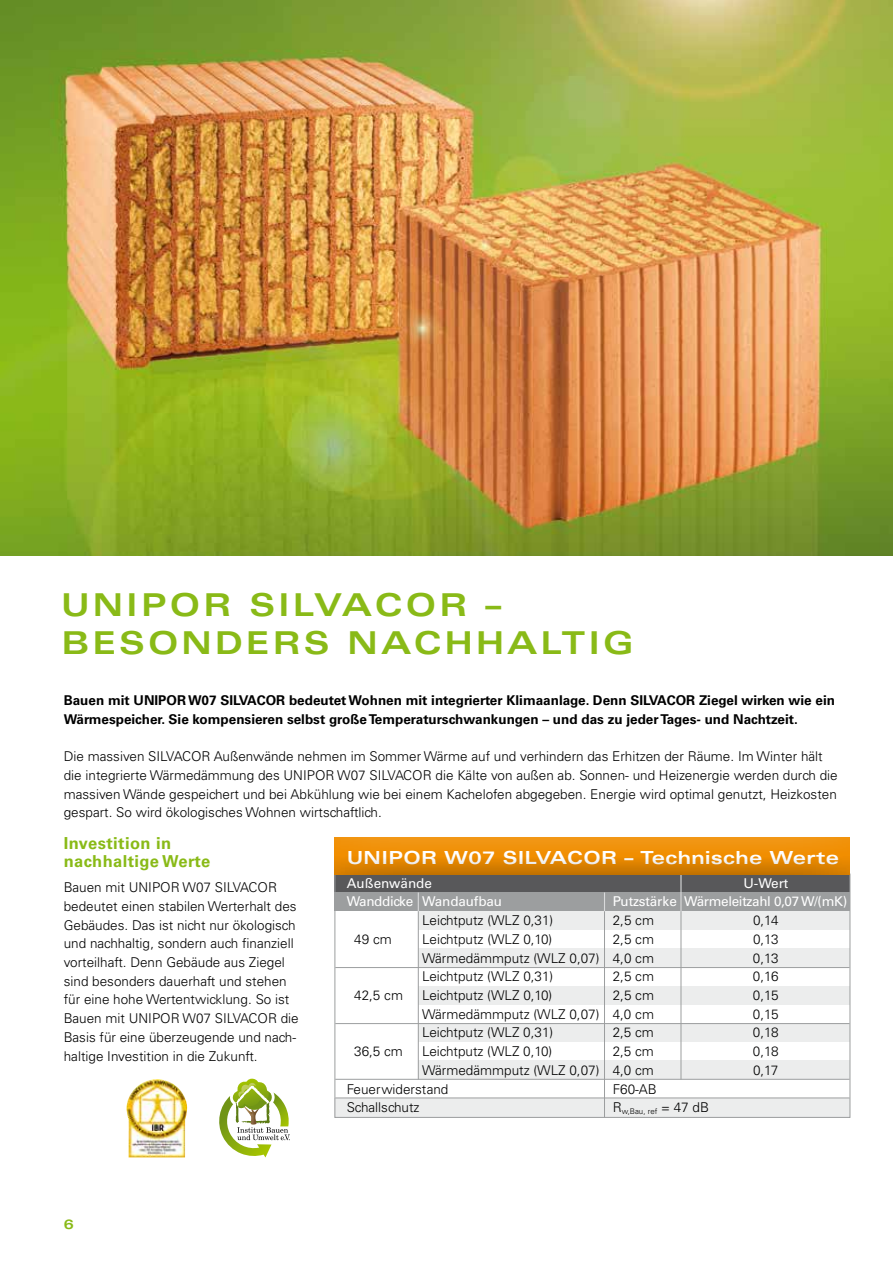
<style>
.page{position:relative;width:893px;height:1263px;background:#fff}
.page>*{position:absolute;margin:0;border:0;box-sizing:border-box;transform-origin:0 0}
.t1{font:700 expanded 31.5px/37.8px "Univers LT";letter-spacing:.1em;color:#89ba17}
.t2{font:700 expanded 18px "Univers LT";letter-spacing:.02em;color:#fff}
.t3{font:700 16.5px/18.8px "Univers LT";letter-spacing:.025em;color:#89ba17}
.t4{font:300 13.5px/18.8px "Univers LT";color:#000}
.t5{font:700 13.5px/18.8px "Univers LT";color:#000}
.t6{font:13.5px "Univers LT";letter-spacing:-.015em;color:#fff}
.t7{font:700 expanded 13.5px "Univers LT";color:#89ba17}
.t8{font:300 7.8px "Univers LT";color:#000}
</style>
<div class="page">
<svg style="left:219px;top:1080px;width:71px;height:77px"></svg>
<img style="left:127px;top:1079px;width:60px;height:78px">
<div style="left:334px;top:874px;width:516px;height:19px;background:#58585a"></div>
<div style="left:418px;top:911px;width:432px;height:19px;background:#eceded"></div>
<div style="left:334px;top:892px;width:516px;height:19px;background:#9c9e9f"></div>
<div style="left:418px;top:948px;width:432px;height:19px;background:#eceded"></div>
<div style="left:418px;top:986px;width:432px;height:18px;background:#eceded"></div>
<div style="left:418px;top:1023px;width:432px;height:19px;background:#eceded"></div>
<div style="left:418px;top:1060px;width:432px;height:19px;background:#eceded"></div>
<div style="left:334px;top:1098px;width:516px;height:19px;background:#eceded"></div>
<hr style="left:604px;top:911px;width:1px;height:206px;background:#9c9e9f">
<hr style="left:681px;top:911px;width:1px;height:168px;background:#9c9e9f">
<hr style="left:418px;top:911px;width:1px;height:168px;background:#9c9e9f">
<hr style="left:335px;top:1079px;width:515px;height:1px;background:#9c9e9f">
<hr style="left:335px;top:1023px;width:515px;height:1px;background:#9c9e9f">
<hr style="left:335px;top:967px;width:515px;height:1px;background:#9c9e9f">
<hr style="left:335px;top:1097px;width:515px;height:1px;background:#9c9e9f">
<svg style="left:604px;top:892px;width:1px;height:19px"></svg>
<svg style="left:418px;top:892px;width:1px;height:19px"></svg>
<hr style="left:680px;top:875px;width:1px;height:36px;background:#d9dadb">
<div style="left:334px;top:835px;width:531px;height:21px;background:#fff;opacity:.4"></div>
<div style="left:334px;top:855px;width:531px;height:21px;background:#000;opacity:.75"></div>
<img style="left:0;top:0;width:893px;height:555px">
<h1 class="t1" style="left:62px;top:585px;width:573px">UNIPOR SILVACOR –<br>BESONDERS NACHHALTIG</h1>
<p class="t5" style="left:64px;top:691px;width:773px">Bauen mit UNIPOR W07 SILVACOR bedeutet Wohnen mit integrierter Klimaanlage. Denn SILVACOR Ziegel wirken wie ein<br>Wärmespeicher. Sie kompensieren selbst große Temperaturschwankungen – und das zu jeder Tages- und Nachtzeit.</p>
<p class="t4" style="left:64px;top:747px;width:775px">Die massiven SILVACOR Außenwände nehmen im Sommer Wärme auf und verhindern das Erhitzen der Räume. Im Winter hält die integrierte Wärmedämmung des UNIPOR W07 SILVACOR die Kälte von außen ab. Sonnen- und Heizenergie werden durch die massiven Wände gespeichert und bei Abkühlung wie bei einem Kachelofen abgegeben. Energie wird optimal genutzt, Heizkosten gespart. So wird ökologisches Wohnen wirtschaftlich.</p>
<p class="t3" style="left:64px;top:834px;width:148px">Investition in nachhaltige Werte</p>
<p class="t4" style="left:64px;top:878px;width:237px">Bauen mit UNIPOR W07 SILVACOR bedeutet einen stabilen Werterhalt des Gebäudes. Das ist nicht nur ökologisch und nachhaltig, sondern auch finanziell vorteilhaft. Denn Gebäude aus Ziegel sind besonders dauerhaft und stehen für eine hohe Wertentwicklung. So ist Bauen mit UNIPOR W07 SILVACOR die Basis für eine überzeugende und nach&shy;haltige Investition in die Zukunft.</p>
<p class="t6" style="left:347px;top:875px;width:87px">Außenwände</p>
<p class="t6" style="left:743px;top:875px;width:46px">U-Wert</p>
<h2 class="t2" style="left:347px;top:847px;width:493px">UNIPOR W07 SILVACOR – Technische Werte</h2>
<p class="t6" style="left:347px;top:893px;width:157px">Wanddicke Wandaufbau</p>
<p class="t6" style="left:613px;top:893px;width:236px">Putzstärke Wärmeleitzahl 0,07 W/(mK)</p>
<p class="t4" style="left:422px;top:911px;width:133px">Leichtputz (WLZ 0,31)</p>
<p class="t4" style="left:613px;top:911px;width:43px">2,5 cm</p>
<p class="t4" style="left:753px;top:911px;width:27px">0,14</p>
<p class="t4" style="left:354px;top:930px;width:39px">49 cm</p>
<p class="t4" style="left:422px;top:930px;width:132px">Leichtputz (WLZ 0,10)</p>
<p class="t4" style="left:613px;top:930px;width:43px">2,5 cm</p>
<p class="t4" style="left:753px;top:930px;width:27px">0,13</p>
<p class="t4" style="left:422px;top:948px;width:233px">Wärmedämmputz (WLZ 0,07) 4,0 cm</p>
<p class="t4" style="left:753px;top:948px;width:27px">0,13</p>
<p class="t4" style="left:422px;top:967px;width:133px">Leichtputz (WLZ 0,31)</p>
<p class="t4" style="left:613px;top:967px;width:43px">2,5 cm</p>
<p class="t4" style="left:753px;top:967px;width:27px">0,16</p>
<p class="t4" style="left:354px;top:986px;width:50px">42,5 cm</p>
<p class="t4" style="left:422px;top:986px;width:132px">Leichtputz (WLZ 0,10)</p>
<p class="t4" style="left:613px;top:986px;width:43px">2,5 cm</p>
<p class="t4" style="left:753px;top:986px;width:27px">0,15</p>
<p class="t4" style="left:422px;top:1004px;width:233px">Wärmedämmputz (WLZ 0,07) 4,0 cm</p>
<p class="t4" style="left:753px;top:1004px;width:27px">0,15</p>
<p class="t4" style="left:422px;top:1023px;width:133px">Leichtputz (WLZ 0,31)</p>
<p class="t4" style="left:613px;top:1023px;width:43px">2,5 cm</p>
<p class="t4" style="left:753px;top:1023px;width:27px">0,18</p>
<p class="t4" style="left:354px;top:1042px;width:50px">36,5 cm</p>
<p class="t4" style="left:422px;top:1042px;width:132px">Leichtputz (WLZ 0,10)</p>
<p class="t4" style="left:613px;top:1042px;width:43px">2,5 cm</p>
<p class="t4" style="left:753px;top:1042px;width:27px">0,18</p>
<p class="t4" style="left:422px;top:1061px;width:233px">Wärmedämmputz (WLZ 0,07) 4,0 cm</p>
<p class="t4" style="left:753px;top:1061px;width:27px">0,17</p>
<p class="t4" style="left:347px;top:1079px;width:103px">Feuerwiderstand</p>
<p class="t4" style="left:613px;top:1079px;width:46px">F60-AB</p>
<p class="t4" style="left:347px;top:1098px;width:74px">Schallschutz</p>
<p class="t8" style="left:613px;top:1106px;width:98px"><sup>R</sup>w,Bau, ref <sup>=</sup> <sup>47</sup> <sup>dB</sup></p>
<p class="t7" style="left:64px;top:1216px;width:11px">6</p>
</div>
